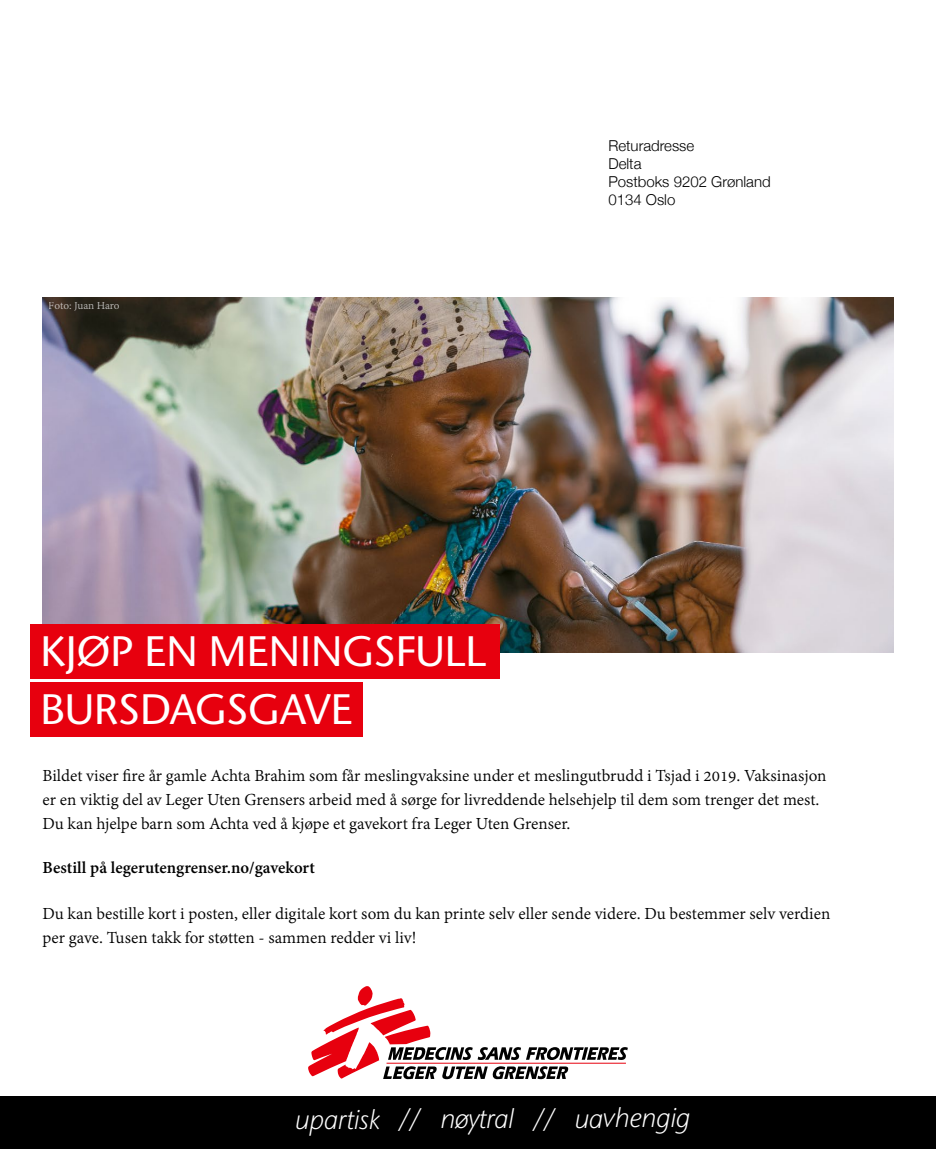
<style>
.page{position:relative;width:936px;height:1149px;background:#fff}
.page>*{position:absolute;margin:0;border:0;box-sizing:border-box;transform-origin:0 0}
.t1{font:500 42.45px/57.8px "Stone Sans IIITC Std";color:#fff}
.t2{font:italic 300 27px "Stone Sans IIITC Std";color:#fff}
.t3{font:18.3px/24px "Adobe Devanagari";color:#000}
.t4{font:700 18.3px "Adobe Devanagari";color:#000}
.t5{font:300 15px/18px "Helvetica Neue";color:#000}
.t6{font:12px "Adobe Devanagari";letter-spacing:-.01em;color:#fff}
</style>
<div class="page">
<div style="left:0;top:1096px;width:935px;height:52px;background:#000"></div>
<svg style="left:308px;top:986px;width:319px;height:92px"></svg>
<img style="left:43px;top:297px;width:850px;height:355px">
<div style="left:30px;top:624px;width:469px;height:54px;background:#e7000e"></div>
<div style="left:30px;top:682px;width:332px;height:54px;background:#e7000e"></div>
<p class="t6" style="left:49px;top:299px;width:72px">Foto: Juan Haro</p>
<p class="t5" style="left:608px;top:135px;width:164px">Returadresse<br>Delta<br>Postboks 9202 Grønland<br>0134 Oslo</p>
<h1 class="t1" style="left:41px;top:622px;width:447px">KJØP EN MENINGSFULL<br>BURSDAGSGAVE</h1>
<p class="t3" style="left:43px;top:765px;width:785px">Bildet viser fire år gamle Achta Brahim som får meslingvaksine under et meslingutbrudd i Tsjad i 2019. Vaksinasjon er en viktig del av Leger Uten Grensers arbeid med å sørge for livreddende helsehjelp til dem som trenger det mest.<br>Du kan hjelpe barn som Achta ved å kjøpe et gavekort fra Leger Uten Grenser.</p>
<p class="t4" style="left:43px;top:857px;width:274px">Bestill på legerutengrenser.no/gavekort</p>
<p class="t3" style="left:43px;top:903px;width:789px">Du kan bestille kort i posten, eller digitale kort som du kan printe selv eller sende videre. Du bestemmer selv verdien per gave. Tusen takk for støtten - sammen redder vi liv!</p>
<h2 class="t2" style="left:295px;top:1101px;width:396px">upartisk // nøytral // uavhengig</h2>
</div>
